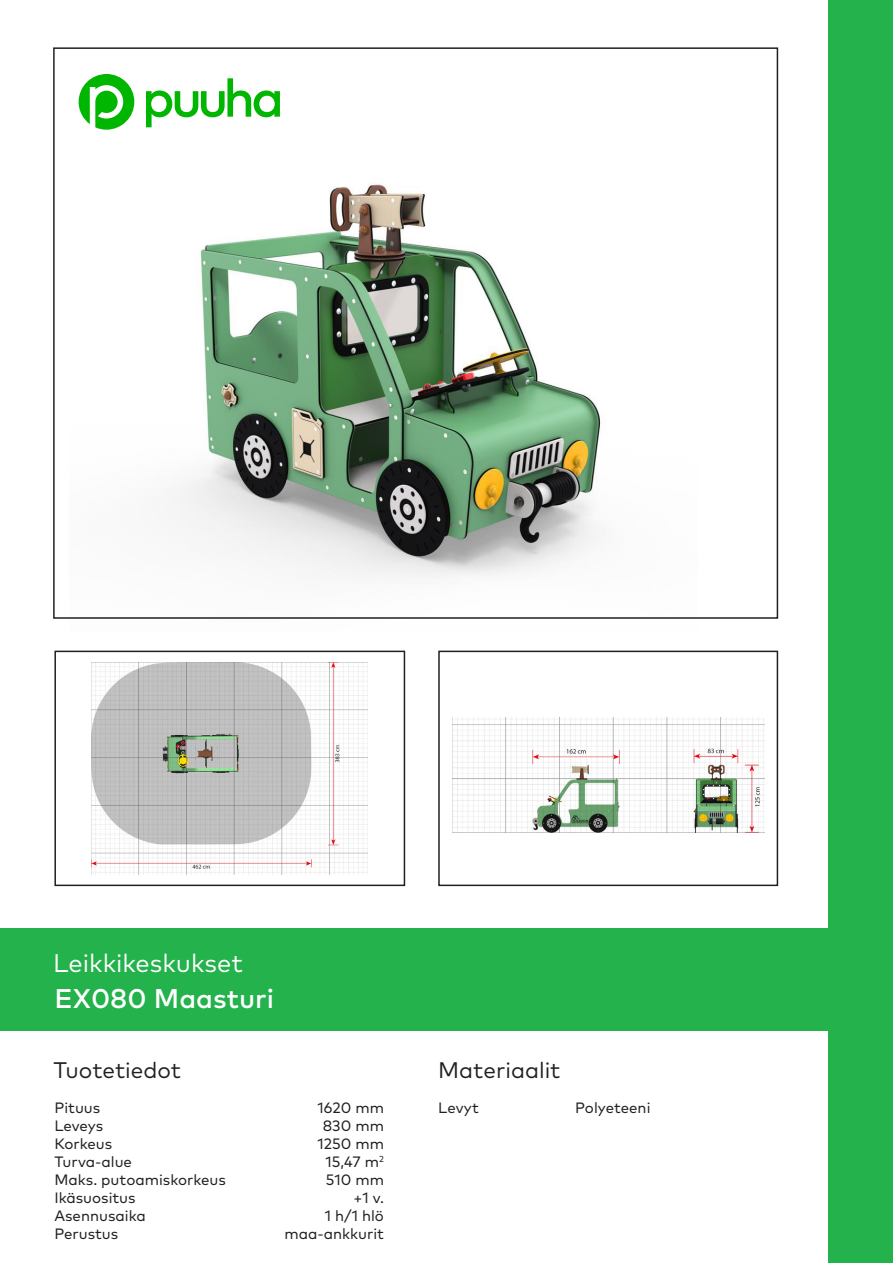
<style>
.page{position:relative;width:893px;height:1263px;background:#fff}
.page>*{position:absolute;margin:0;border:0;box-sizing:border-box;transform-origin:0 0}
.TUOTENUMERO{font:500 27px "Mark Pro";color:#fff}
.TUOTERYHMÄ{font:25.5px "Mark Pro";color:#fff}
.TUOTE_MATERIAALI{font:22.5px "Mark Pro";color:#231f20}
.Tiedot{font:15px "Mark Pro";color:#231f20}
.Numerot{font:15px "Mark Pro";color:#231f20}
</style>
<div class="page">
<img style="left:173px;top:184px;width:428px;height:393px">
<div style="left:828px;top:0;width:65px;height:1263px;background:#23b24b"></div>
<svg style="left:79px;top:74px;width:55px;height:56px"></svg>
<svg style="left:146px;top:78px;width:134px;height:49px"></svg>
<div style="left:0;top:928px;width:884px;height:102px;background:#23b24b"></div>
<div style="left:54px;top:651px;width:351px;height:235px;border:2px solid #231f20"></div>
<div style="left:438px;top:651px;width:340px;height:235px;border:2px solid #231f20"></div>
<img style="left:92px;top:662px;width:276px;height:212px">
<img style="left:452px;top:717px;width:312px;height:116px">
<p class="TUOTERYHMÄ" style="left:53px;top:944px;width:191px">Leikkikeskukset</p>
<p class="TUOTENUMERO" style="left:54px;top:978px;width:221px">EX080 Maasturi</p>
<p class="TUOTE_MATERIAALI" style="left:53px;top:1053px;width:129px">Tuotetiedot</p>
<p class="TUOTE_MATERIAALI" style="left:438px;top:1053px;width:124px">Materiaalit</p>
<p class="Tiedot" style="left:54px;top:1096px;width:47px">Pituus</p>
<p class="Tiedot" style="left:54px;top:1114px;width:50px">Leveys</p>
<p class="Tiedot" style="left:54px;top:1132px;width:59px">Korkeus</p>
<p class="Tiedot" style="left:54px;top:1150px;width:79px">Turva-alue</p>
<p class="Tiedot" style="left:54px;top:1168px;width:173px">Maks. putoamiskorkeus</p>
<p class="Tiedot" style="left:54px;top:1186px;width:83px">Ikäsuositus</p>
<p class="Tiedot" style="left:54px;top:1204px;width:93px">Asennusaika</p>
<p class="Tiedot" style="left:54px;top:1222px;width:65px">Perustus</p>
<p class="Numerot" style="left:317px;top:1096px;width:68px">1620 mm</p>
<p class="Tiedot" style="left:438px;top:1096px;width:42px">Levyt</p>
<p class="Tiedot" style="left:575px;top:1096px;width:77px">Polyeteeni</p>
<p class="Numerot" style="left:323px;top:1114px;width:63px">830 mm</p>
<p class="Numerot" style="left:317px;top:1132px;width:68px">1250 mm</p>
<p class="Numerot" style="left:325px;top:1150px;width:60px">15,47 m<sup>2</sup></p>
<p class="Numerot" style="left:326px;top:1168px;width:60px">510 mm</p>
<p class="Numerot" style="left:354px;top:1186px;width:32px">+1 v.</p>
<p class="Numerot" style="left:325px;top:1204px;width:61px">1 h/1 hlö</p>
<p class="Numerot" style="left:284px;top:1222px;width:101px">maa-ankkurit</p>
</div>
